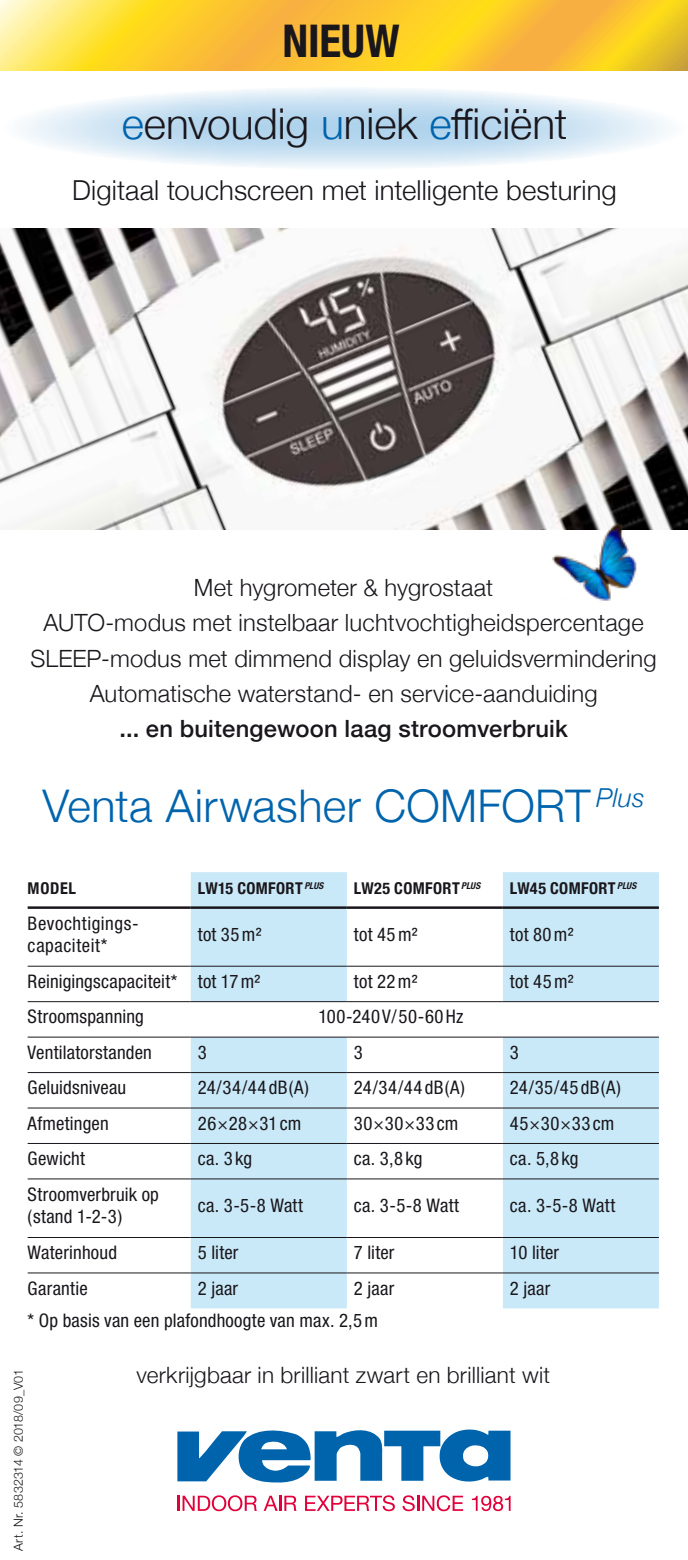
<style>
.page{position:relative;width:688px;height:1560px;background:#fff}
.page>*{position:absolute;margin:0;border:0;box-sizing:border-box;transform-origin:0 0}
.t1{font:300 45px "Helvetica Neue";letter-spacing:.005em;color:#0064ad}
.t2{font:700 condensed 45px "Helvetica Neue";letter-spacing:-.005em;color:#1a171c}
.t3{font:300 42.5px "Helvetica Neue";color:#1a171c}
.t4{font:300 27.5px "Helvetica Neue";letter-spacing:.005em;color:#1a171c}
.t5{font:300 23.75px/35.5px "Helvetica Neue";letter-spacing:.01em;color:#1a171c;text-align:center}
.t6{font:500 23.75px "Helvetica Neue";letter-spacing:.01em;color:#1a171c}
.t7{font:300 22.5px "Helvetica Neue";letter-spacing:.01em;color:#1a171c}
.t8{font:condensed 18.75px/22.5px "Helvetica Neue";letter-spacing:.015em;color:#1a171c}
.t9{font:700 condensed 16.25px "Helvetica Neue";letter-spacing:.025em;color:#1a171c}
.t10{font:300 12.5px "Helvetica Neue";letter-spacing:.01em;color:#1a171c}
.s1{color:#0064ad}
</style>
<div class="page">
<svg style="left:2px;top:87px;width:685px;height:82px"></svg>
<svg style="left:0;top:0;width:687px;height:71px;background:#fbcb38"></svg>
<svg style="left:191px;top:872px;width:467px;height:436px;fill:#c9e9f8"></svg>
<hr style="left:28px;top:906px;width:163px;height:2px;background:#1a171c">
<hr style="left:191px;top:906px;width:156px;height:2px;background:#1a171c">
<hr style="left:347px;top:906px;width:155px;height:2px;background:#1a171c">
<hr style="left:502px;top:906px;width:156px;height:2px;background:#1a171c">
<hr style="left:28px;top:965px;width:163px;height:1px;background:#1a171c">
<hr style="left:191px;top:965px;width:156px;height:1px;background:#1a171c">
<hr style="left:347px;top:965px;width:155px;height:1px;background:#1a171c">
<hr style="left:502px;top:965px;width:156px;height:1px;background:#1a171c">
<hr style="left:28px;top:1001px;width:163px;height:1px;background:#1a171c">
<hr style="left:191px;top:1001px;width:156px;height:1px;background:#1a171c">
<hr style="left:347px;top:1001px;width:155px;height:1px;background:#1a171c">
<hr style="left:502px;top:1001px;width:156px;height:1px;background:#1a171c">
<hr style="left:28px;top:1036px;width:163px;height:1px;background:#1a171c">
<hr style="left:191px;top:1036px;width:156px;height:1px;background:#1a171c">
<hr style="left:347px;top:1036px;width:155px;height:1px;background:#1a171c">
<hr style="left:502px;top:1036px;width:156px;height:1px;background:#1a171c">
<hr style="left:28px;top:1071px;width:163px;height:1px;background:#1a171c">
<hr style="left:191px;top:1071px;width:156px;height:1px;background:#1a171c">
<hr style="left:347px;top:1071px;width:155px;height:1px;background:#1a171c">
<hr style="left:502px;top:1071px;width:156px;height:1px;background:#1a171c">
<hr style="left:28px;top:1107px;width:163px;height:1px;background:#1a171c">
<hr style="left:191px;top:1107px;width:156px;height:1px;background:#1a171c">
<hr style="left:347px;top:1107px;width:155px;height:1px;background:#1a171c">
<hr style="left:502px;top:1107px;width:156px;height:1px;background:#1a171c">
<hr style="left:28px;top:1142px;width:163px;height:1px;background:#1a171c">
<hr style="left:191px;top:1142px;width:156px;height:1px;background:#1a171c">
<hr style="left:347px;top:1142px;width:155px;height:1px;background:#1a171c">
<hr style="left:502px;top:1142px;width:156px;height:1px;background:#1a171c">
<hr style="left:28px;top:1178px;width:163px;height:1px;background:#1a171c">
<hr style="left:191px;top:1178px;width:156px;height:1px;background:#1a171c">
<hr style="left:347px;top:1178px;width:155px;height:1px;background:#1a171c">
<hr style="left:502px;top:1178px;width:156px;height:1px;background:#1a171c">
<hr style="left:28px;top:1236px;width:163px;height:1px;background:#1a171c">
<hr style="left:191px;top:1236px;width:156px;height:1px;background:#1a171c">
<hr style="left:347px;top:1236px;width:155px;height:1px;background:#1a171c">
<hr style="left:502px;top:1236px;width:156px;height:1px;background:#1a171c">
<hr style="left:28px;top:1272px;width:163px;height:1px;background:#1a171c">
<hr style="left:191px;top:1272px;width:156px;height:1px;background:#1a171c">
<hr style="left:347px;top:1272px;width:155px;height:1px;background:#1a171c">
<hr style="left:502px;top:1272px;width:156px;height:1px;background:#1a171c">
<img style="left:0;top:229px;width:687px;height:301px">
<img style="left:549px;top:520px;width:92px;height:81px">
<svg style="left:177px;top:1429px;width:333px;height:53px"></svg>
<svg style="left:177px;top:1495px;width:80px;height:15px"></svg>
<svg style="left:264px;top:1495px;width:32px;height:15px"></svg>
<svg style="left:305px;top:1495px;width:90px;height:15px"></svg>
<svg style="left:402px;top:1495px;width:61px;height:15px"></svg>
<svg style="left:471px;top:1495px;width:39px;height:15px"></svg>
<h1 class="t2" style="left:282px;top:4px;width:119px">NIEUW</h1>
<h2 class="t3" style="left:122px;top:90px;width:447px"><span class="s1">e</span>envoudig <span class="s1">u</span>niek <span class="s1">e</span>fficiënt</h2>
<h3 class="t4" style="left:72px;top:168px;width:546px">Digitaal touchscreen met intelligente besturing</h3>
<p class="t5" style="left:30px;top:567px;width:627px">Met hygrometer &amp; hygrostaat<br>AUTO-modus met instelbaar luchtvochtigheidspercentage SLEEP-modus met dimmend display en geluidsvermindering Automatische waterstand- en service-aanduiding</p>
<p class="t6" style="left:119px;top:709px;width:449px">... en buitengewoon laag stroomverbruik</p>
<h1 class="t1" style="left:42px;top:769px;width:603px">Venta Airwasher COMFORT <sup>Plus</sup></h1>
<p class="t9" style="left:28px;top:874px;width:50px">MODEL</p>
<p class="t9" style="left:198px;top:874px;width:127px">LW15 COMFORT <sup>PLUS</sup></p>
<p class="t9" style="left:354px;top:874px;width:128px">LW25 COMFORT <sup>PLUS</sup></p>
<p class="t9" style="left:510px;top:874px;width:128px">LW45 COMFORT <sup>PLUS</sup></p>
<p class="t8" style="left:28px;top:911px;width:112px">Bevochtigings&shy;capaciteit*</p>
<p class="t8" style="left:198px;top:922px;width:65px">tot 35m²</p>
<p class="t8" style="left:354px;top:922px;width:65px">tot 45m²</p>
<p class="t8" style="left:510px;top:922px;width:65px">tot 80m²</p>
<p class="t8" style="left:28px;top:969px;width:234px">Reinigingscapaciteit* tot 17m²</p>
<p class="t8" style="left:354px;top:969px;width:65px">tot 22m²</p>
<p class="t8" style="left:510px;top:969px;width:65px">tot 45m²</p>
<p class="t8" style="left:28px;top:1005px;width:118px">Stroomspanning</p>
<p class="t8" style="left:318px;top:1005px;width:147px">100-240V/50-60Hz</p>
<p class="t8" style="left:28px;top:1040px;width:126px">Ventilatorstanden</p>
<p class="t8" style="left:198px;top:1040px;width:10px">3</p>
<p class="t8" style="left:354px;top:1040px;width:11px">3</p>
<p class="t8" style="left:510px;top:1040px;width:11px">3</p>
<p class="t8" style="left:28px;top:1076px;width:100px">Geluidsniveau</p>
<p class="t8" style="left:198px;top:1076px;width:113px">24/34/44dB(A)</p>
<p class="t8" style="left:354px;top:1076px;width:113px">24/34/44dB(A)</p>
<p class="t8" style="left:510px;top:1076px;width:112px">24/35/45dB(A)</p>
<p class="t8" style="left:28px;top:1111px;width:83px">Afmetingen</p>
<p class="t8" style="left:198px;top:1111px;width:105px">26×28×31cm</p>
<p class="t8" style="left:354px;top:1111px;width:106px">30×30×33cm</p>
<p class="t8" style="left:510px;top:1111px;width:106px">45×30×33cm</p>
<p class="t8" style="left:28px;top:1147px;width:59px">Gewicht</p>
<p class="t8" style="left:198px;top:1147px;width:56px">ca. 3kg</p>
<p class="t8" style="left:354px;top:1147px;width:70px">ca. 3,8kg</p>
<p class="t8" style="left:510px;top:1147px;width:70px">ca. 5,8kg</p>
<p class="t8" style="left:28px;top:1182px;width:133px">Stroomverbruik op (stand 1-2-3)</p>
<p class="t8" style="left:198px;top:1193px;width:107px">ca. 3-5-8 Watt</p>
<p class="t8" style="left:354px;top:1193px;width:107px">ca. 3-5-8 Watt</p>
<p class="t8" style="left:510px;top:1193px;width:107px">ca. 3-5-8 Watt</p>
<p class="t8" style="left:28px;top:1240px;width:91px">Waterinhoud</p>
<p class="t8" style="left:198px;top:1240px;width:42px">5 liter</p>
<p class="t8" style="left:354px;top:1240px;width:42px">7 liter</p>
<p class="t8" style="left:510px;top:1240px;width:51px">10 liter</p>
<p class="t8" style="left:28px;top:1276px;width:61px">Garantie</p>
<p class="t8" style="left:198px;top:1276px;width:42px">2 jaar</p>
<p class="t8" style="left:354px;top:1276px;width:42px">2 jaar</p>
<p class="t8" style="left:510px;top:1276px;width:42px">2 jaar</p>
<p class="t8" style="left:28px;top:1308px;width:351px">* Op basis van een plafondhoogte van max. 2,5m</p>
<p class="t7" style="left:136px;top:1356px;width:415px">verkrijgbaar in brilliant zwart en brilliant wit</p>
<p class="t10" style="left:8px;top:1550px;width:183px;rotate:-90deg">Art. Nr. 5832314 © 2018/09_V01</p>
</div>
